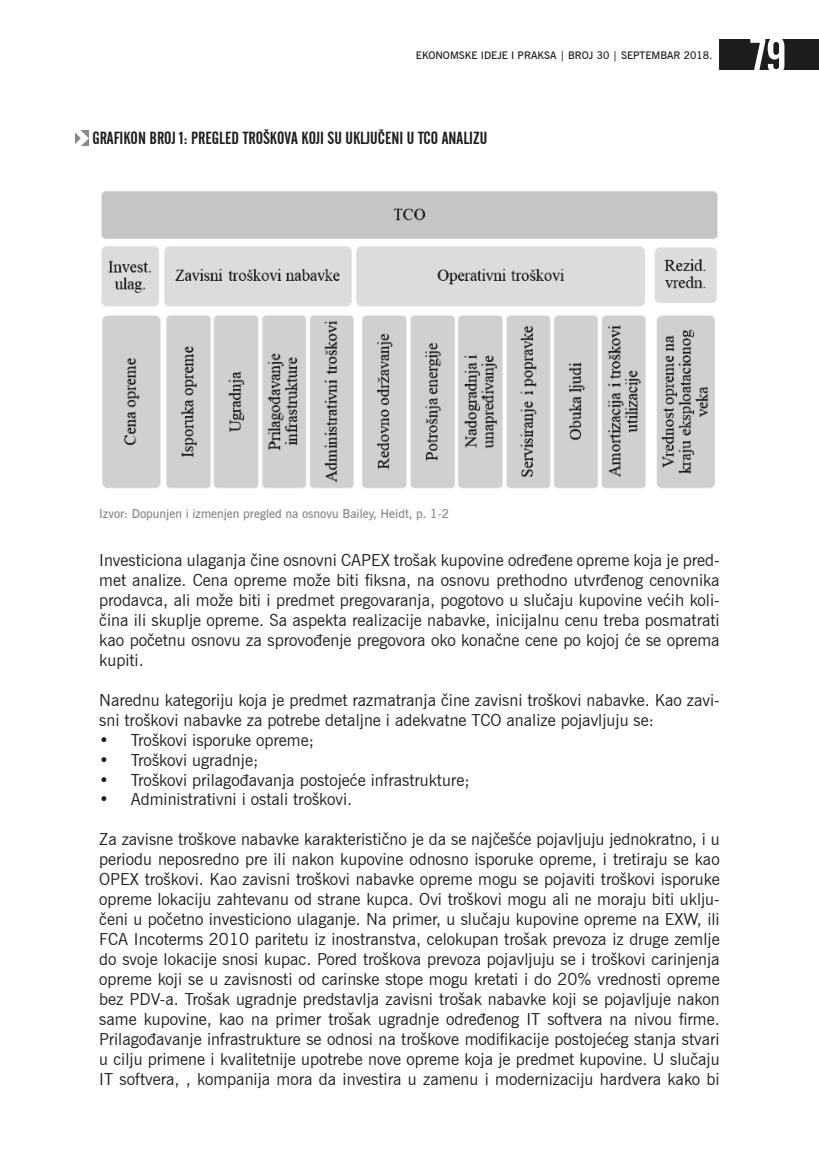
<style>
.page{position:relative;width:819px;height:1166px;background:#fff}
.page>*{position:absolute;margin:0;border:0;box-sizing:border-box;transform-origin:0 0}
.t1{font:50.75px "Alternate Gothic No 2 BT";color:#fff}
.t2{font:17.5px "Alternate Gothic No 2 BT";color:#1d1d1b}
.t3{font:16.62px/19.9px "News Gothic BT";color:#1d1d1b;text-align:justify}
.t4{font:600 12.25px "News Gothic BT";color:#878787}
.t5{font:600 10.5px "News Gothic BT";color:#1d1d1b}
</style>
<div class="page">
<div style="left:719px;top:39px;width:100px;height:31px;background:#1d1d1b"></div>
<svg style="left:75px;top:130px;width:14px;height:16px"></svg>
<img style="left:101px;top:191px;width:617px;height:297px">
<p class="t5" style="left:416px;top:49px;width:298px">EKONOMSKE IDEJE I PRAKSA | BROJ 30 | SEPTEMBAR 2018.</p>
<p class="t2" style="left:92px;top:128px;width:396px">GRAFIKON BROJ 1: PREGLED TROŠKOVA KOJI SU UKLJUČENI U TCO ANALIZU</p>
<h1 class="t1" style="left:750px;top:28px;width:38px">79</h1>
<p class="t4" style="left:99px;top:506px;width:351px">Izvor: Dopunjen i izmenjen pregled na osnovu Bailey, Heidt, p. 1-2</p>
<p class="t3" style="left:99px;top:550px;width:622px">Investiciona ulaganja čine osnovni CAPEX trošak kupovine određene opreme koja je pred&shy;met analize. Cena opreme može biti fiksna, na osnovu prethodno utvrđenog cenovnika prodavca, ali može biti i predmet pregovaranja, pogotovo u slučaju kupovine većih koli&shy;čina ili skuplje opreme. Sa aspekta realizacije nabavke, inicijalnu cenu treba posmatrati kao početnu osnovu za sprovođenje pregovora oko konačne cene po kojoj će se oprema kupiti.</p>
<p class="t3" style="left:99px;top:690px;width:622px">Narednu kategoriju koja je predmet razmatranja čine zavisni troškovi nabavke. Kao zavi&shy;sni troškovi nabavke za potrebe detaljne i adekvatne TCO analize pojavljuju se:</p>
<p class="t3" style="left:99px;top:729px;width:216px">• Troškovi isporuke opreme;</p>
<p class="t3" style="left:99px;top:749px;width:160px">• Troškovi ugradnje;</p>
<p class="t3" style="left:99px;top:769px;width:372px">• Troškovi prilagođavanja postojeće infrastrukture;</p>
<p class="t3" style="left:99px;top:789px;width:254px">• Administrativni i ostali troškovi.</p>
<p class="t3" style="left:99px;top:829px;width:622px">Za zavisne troškove nabavke karakteristično je da se najčešće pojavljuju jednokratno, i u periodu neposredno pre ili nakon kupovine odnosno isporuke opreme, i tretiraju se kao OPEX troškovi. Kao zavisni troškovi nabavke opreme mogu se pojaviti troškovi isporuke opreme lokaciju zahtevanu od strane kupca. Ovi troškovi mogu ali ne moraju biti uklju&shy;čeni u početno investiciono ulaganje. Na primer, u slučaju kupovine opreme na EXW, ili FCA Incoterms 2010 paritetu iz inostranstva, celokupan trošak prevoza iz druge zemlje do svoje lokacije snosi kupac. Pored troškova prevoza pojavljuju se i troškovi carinjenja opreme koji se u zavisnosti od carinske stope mogu kretati i do 20% vrednosti opreme bez PDV-a. Trošak ugradnje predstavlja zavisni trošak nabavke koji se pojavljuje nakon same kupovine, kao na primer trošak ugradnje određenog IT softvera na nivou firme.<br>Prilagođavanje infrastrukture se odnosi na troškove modifikacije postojećeg stanja stvari u cilju primene i kvalitetnije upotrebe nove opreme koja je predmet kupovine. U slučaju IT softvera, , kompanija mora da investira u zamenu i modernizaciju hardvera kako bi</p>
</div>
